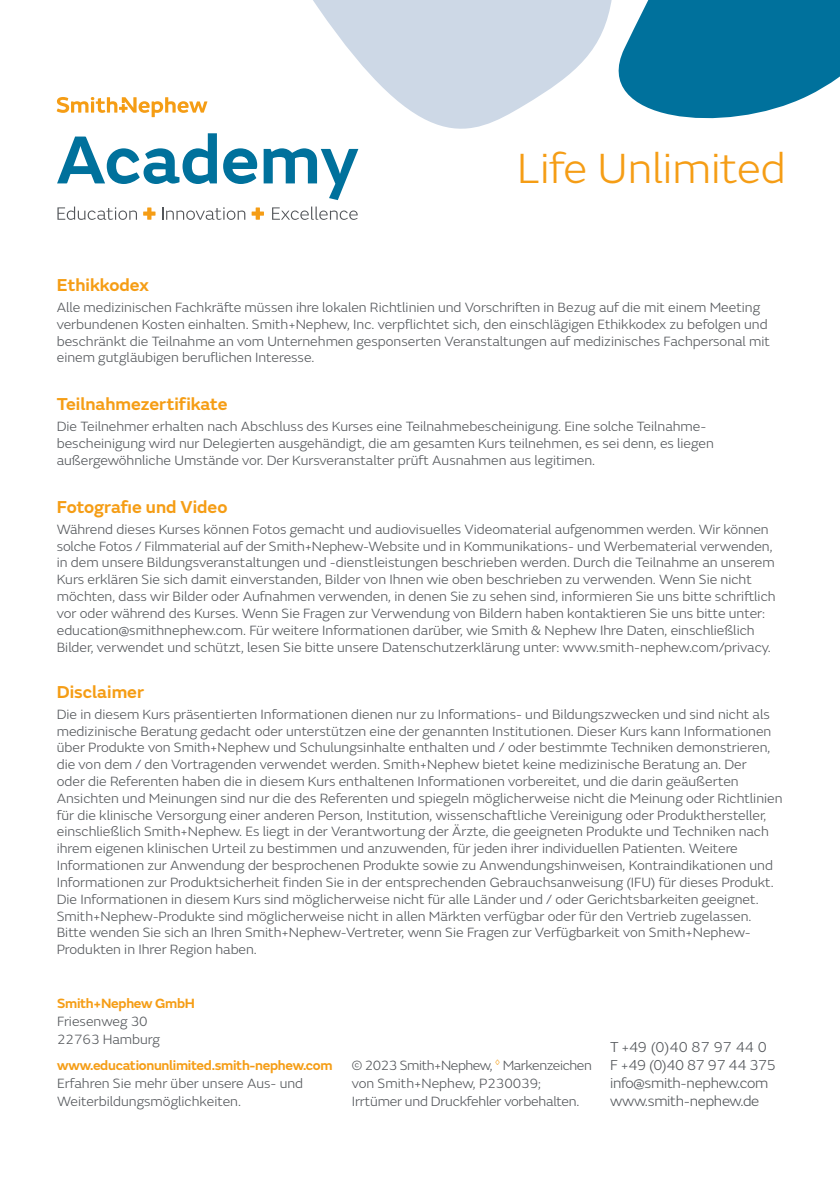
<style>
.page{position:relative;width:840px;height:1191px;background:#fff}
.page>*{position:absolute;margin:0;border:0;box-sizing:border-box;transform-origin:0 0}
.t1{font:300 44px "SN Emeric";color:#f59d15}
.t2{font:600 18px "SN Emeric";color:#f59d15}
.t3{font:300 15px/18px "SN Emeric";letter-spacing:-.02em;color:#53565a}
.t4{font:300 14px/16.8px "SN Emeric";color:#53565a}
.t5{font:600 14px "SN Emeric";letter-spacing:-.02em;color:#f59d15}
</style>
<div class="page">
<svg style="left:57px;top:133px;width:160px;height:51px"></svg>
<svg style="left:223px;top:148px;width:34px;height:36px"></svg>
<svg style="left:263px;top:148px;width:91px;height:52px"></svg>
<svg style="left:251px;top:207px;width:13px;height:13px"></svg>
<svg style="left:143px;top:207px;width:12px;height:13px"></svg>
<svg style="left:57px;top:206px;width:80px;height:14px"></svg>
<svg style="left:162px;top:207px;width:83px;height:13px"></svg>
<svg style="left:272px;top:206px;width:85px;height:14px"></svg>
<svg style="left:57px;top:97px;width:150px;height:20px"></svg>
<svg style="left:622px;top:0;width:217px;height:119px;background:#2082a8"></svg>
<svg style="left:274px;top:0;width:348px;height:160px"></svg>
<h1 class="t1" style="left:517px;top:142px;width:270px">Life Unlimited</h1>
<p class="t2" style="left:57px;top:273px;width:94px">Ethikkodex</p>
<p class="t4" style="left:57px;top:299px;width:714px">Alle medizinischen Fachkräfte müssen ihre lokalen Richtlinien und Vorschriften in Bezug auf die mit einem Meeting verbundenen Kosten einhalten. Smith+Nephew, Inc. verpflichtet sich, den einschlägigen Ethikkodex zu befolgen und beschränkt die Teilnahme an vom Unternehmen gesponserten Veranstaltungen auf medizinisches Fachpersonal mit einem gutgläubigen beruflichen Interesse.</p>
<p class="t2" style="left:57px;top:393px;width:172px">Teilnahmezertifikate</p>
<p class="t4" style="left:57px;top:418px;width:658px">Die Teilnehmer erhalten nach Abschluss des Kurses eine Teilnahmebescheinigung. Eine solche Teilnahme&shy;bescheinigung wird nur Delegierten ausgehändigt, die am gesamten Kurs teilnehmen, es sei denn, es liegen außergewöhnliche Umstände vor. Der Kursveranstalter prüft Ausnahmen aus legitimen.</p>
<p class="t2" style="left:57px;top:495px;width:172px">Fotografie und Video</p>
<p class="t4" style="left:57px;top:521px;width:720px">Während dieses Kurses können Fotos gemacht und audiovisuelles Videomaterial aufgenommen werden. Wir können solche Fotos / Filmmaterial auf der Smith+Nephew-Website und in Kommunikations- und Werbematerial verwenden, in dem unsere Bildungsveranstaltungen und -dienstleistungen beschrieben werden. Durch die Teilnahme an unserem Kurs erklären Sie sich damit einverstanden, Bilder von Ihnen wie oben beschrieben zu verwenden. Wenn Sie nicht möchten, dass wir Bilder oder Aufnahmen verwenden, in denen Sie zu sehen sind, informieren Sie uns bitte schriftlich vor oder während des Kurses. Wenn Sie Fragen zur Verwendung von Bildern haben kontaktieren Sie uns bitte unter: education@smithnephew.com. Für weitere Informationen darüber, wie Smith &amp; Nephew Ihre Daten, einschließlich Bilder, verwendet und schützt, lesen Sie bitte unsere Datenschutzerklärung unter: www.smith-nephew.com/privacy.</p>
<p class="t2" style="left:57px;top:680px;width:89px">Disclaimer</p>
<p class="t4" style="left:57px;top:705px;width:726px">Die in diesem Kurs präsentierten Informationen dienen nur zu Informations- und Bildungszwecken und sind nicht als medizinische Beratung gedacht oder unterstützen eine der genannten Institutionen. Dieser Kurs kann Informationen über Produkte von Smith+Nephew und Schulungsinhalte enthalten und / oder bestimmte Techniken demonstrieren, die von dem / den Vortragenden verwendet werden. Smith+Nephew bietet keine medizinische Beratung an. Der<br>oder die Referenten haben die in diesem Kurs enthaltenen Informationen vorbereitet, und die darin geäußerten Ansichten und Meinungen sind nur die des Referenten und spiegeln möglicherweise nicht die Meinung oder Richtlinien für die klinische Versorgung einer anderen Person, Institution, wissenschaftliche Vereinigung oder Produkthersteller, einschließlich Smith+Nephew. Es liegt in der Verantwortung der Ärzte, die geeigneten Produkte und Techniken nach ihrem eigenen klinischen Urteil zu bestimmen und anzuwenden, für jeden ihrer individuellen Patienten. Weitere Informationen zur Anwendung der besprochenen Produkte sowie zu Anwendungshinweisen, Kontraindikationen und Informationen zur Produktsicherheit finden Sie in der entsprechenden Gebrauchsanweisung (IFU) für dieses Produkt.<br>Die Informationen in diesem Kurs sind möglicherweise nicht für alle Länder und / oder Gerichtsbarkeiten geeignet.<br>Smith+Nephew-Produkte sind möglicherweise nicht in allen Märkten verfügbar oder für den Vertrieb zugelassen.<br>Bitte wenden Sie sich an Ihren Smith+Nephew-Vertreter, wenn Sie Fragen zur Verfügbarkeit von Smith+Nephew-Produkten in Ihrer Region haben.</p>
<p class="t5" style="left:57px;top:994px;width:139px">Smith+Nephew GmbH</p>
<p class="t4" style="left:57px;top:1011px;width:104px;line-height:18px">Friesenweg 30<br>22763 Hamburg</p>
<p class="t5" style="left:57px;top:1056px;width:277px">www.educationunlimited.smith-nephew.com</p>
<p class="t4" style="left:57px;top:1074px;width:247px;line-height:18px">Erfahren Sie mehr über unsere Aus- und<br>Weiterbildungsmöglichkeiten.</p>
<p class="t4" style="left:351px;top:1056px;width:241px;line-height:18px">© 2023 Smith+Nephew, <sup>◊</sup> Markenzeichen von Smith+Nephew, P230039;<br>Irrtümer und Druckfehler vorbehalten.</p>
<p class="t3" style="left:609px;top:1037px;width:167px">T +49 (0)40 87 97 44 0<br>F +49 (0)40 87 97 44 375 info@smith-nephew.com www.smith-nephew.de</p>
</div>
